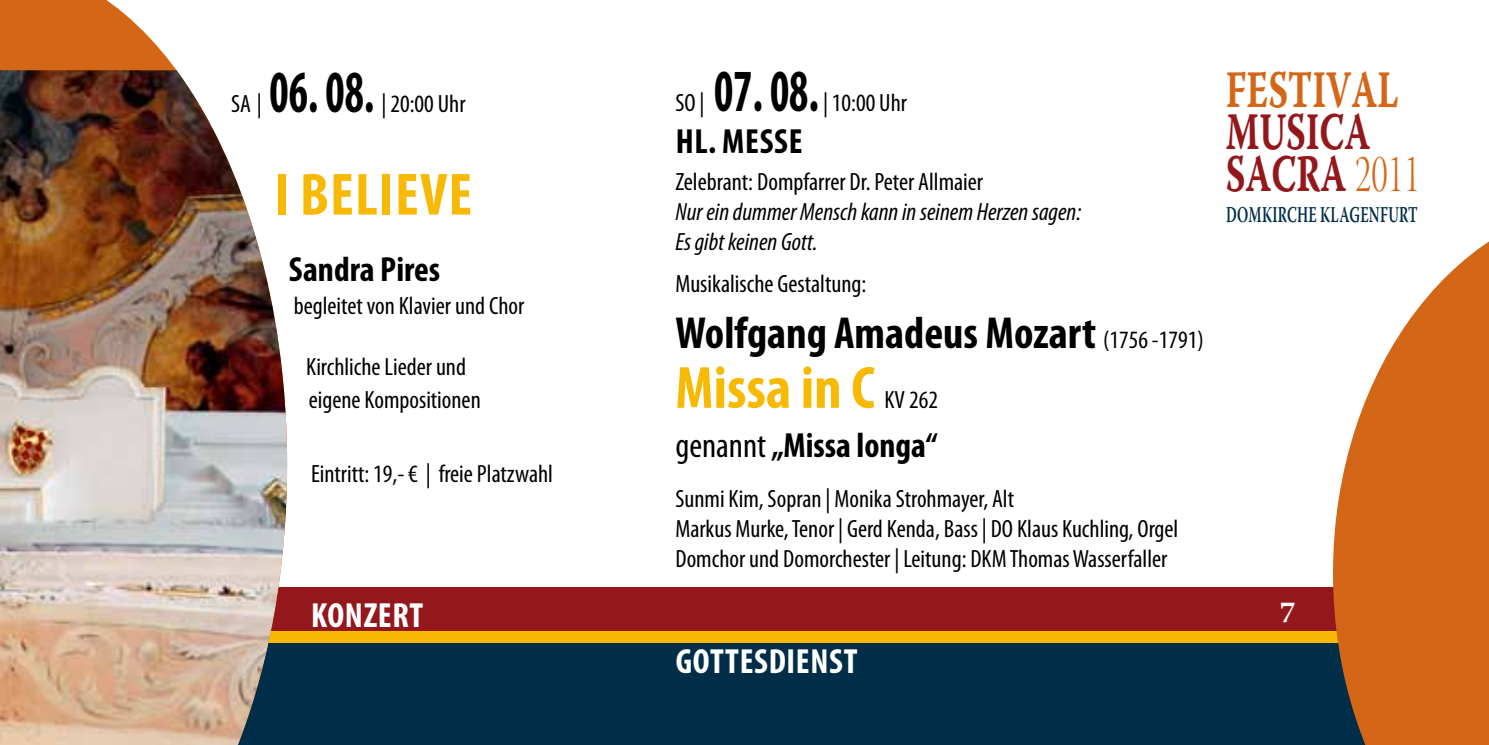
<style>
.page{position:relative;width:1489px;height:745px;background:#fff}
.page>*{position:absolute;margin:0;border:0;box-sizing:border-box;transform-origin:0 0}
.t1{font:700 condensed 60px "Myriad Pro";letter-spacing:.02em;color:#f8b904}
.t2{font:700 condensed 60px "Myriad Pro";color:#000;scale:.75 1}
.t3{font:52.5px/42px "Warnock Pro Bold Capt";color:#94181b;scale:.67 1}
.t4{font:52.5px "Warnock Pro Bold Capt";color:#d46717;scale:.67 1}
.t5{font:700 condensed 45px "Myriad Pro";color:#000}
.t6{font:700 condensed 35px "Myriad Pro";letter-spacing:.01em;color:#000}
.t7{font:700 condensed 35px "Myriad Pro";letter-spacing:.02em;color:#fff}
.t8{font:700 30px "Warnock Pro";color:#fff}
.t9{font:condensed 25px/30px "Myriad Pro";color:#000}
.t10{font:italic condensed 25px/30px "Myriad Pro";color:#000}
.t11{font:600 22.5px "Warnock Pro";letter-spacing:.015em;color:#002e49;scale:.63 1}
.s1{font-weight:400;font-size:25px}
.s2{font-weight:400}
.s3{font-family:"Warnock Pro Light Disp";color:#d46717}
</style>
<div class="page">
<div style="left:0;top:587px;width:1488px;height:157px;background:#94181b"></div>
<div style="left:0;top:636px;width:1488px;height:108px;background:#002e49"></div>
<div style="left:0;top:631px;width:1488px;height:11px;background:#f8b904"></div>
<svg style="left:1332px;top:242px;width:156px;height:502px;fill:#d46717"></svg>
<svg style="left:0;top:0;width:177px;height:70px;fill:#d46717"></svg>
<img style="left:0;top:70px;width:287px;height:674px">
<p class="t9" style="left:231px;top:89px;width:32px">SA |</p>
<h1 class="t2" style="left:269px;top:55px;width:141px">06. 08.</h1>
<p class="t9" style="left:381px;top:89px;width:85px">| 20:00 Uhr</p>
<h1 class="t1" style="left:274px;top:157px;width:199px">I believe</h1>
<h3 class="t6" style="left:289px;top:247px;width:153px">Sandra Pires</h3>
<p class="t9" style="left:294px;top:290px;width:232px">begleitet von Klavier und Chor</p>
<p class="t9" style="left:306px;top:350px;width:176px;line-height:32.5px">Kirchliche Lieder und eigene Kompositionen</p>
<p class="t9" style="left:311px;top:458px;width:243px">Eintritt: 19,- € | freie Platzwahl</p>
<h3 class="t7" style="left:311px;top:593px;width:114px">Konzert</h3>
<p class="t9" style="left:675px;top:87px;width:31px">SO |</p>
<h1 class="t2" style="left:714px;top:53px;width:141px">07. 08.</h1>
<p class="t9" style="left:823px;top:87px;width:85px">| 10:00 Uhr</p>
<h3 class="t6" style="left:675px;top:119px;width:128px">Hl. Messe</h3>
<p class="t9" style="left:675px;top:166px;width:309px">Zelebrant: Dompfarrer Dr. Peter Allmaier</p>
<p class="t10" style="left:675px;top:196px;width:407px">Nur ein dummer Mensch kann in seinem Herzen sagen:<br>Es gibt keinen Gott.</p>
<p class="t9" style="left:675px;top:268px;width:192px">Musikalische Gestaltung:</p>
<h3 class="t5" style="left:675px;top:305px;width:530px">Wolfgang Amadeus Mozart <span class="s1">(1756 -1791)</span></h3>
<h1 class="t1" style="left:675px;top:350px;width:199px">Missa in C</h1>
<p class="t9" style="left:884px;top:384px;width:55px">KV 262</p>
<h3 class="t6" style="left:675px;top:423px;width:264px"><span class="s2">genannt</span> „Missa longa“</h3>
<p class="t9" style="left:675px;top:482px;width:504px">Sunmi Kim, Sopran | Monika Strohmayer, Alt<br>Markus Murke, Tenor | Gerd Kenda, Bass | DO Klaus Kuchling, Orgel<br>Domchor und Domorchester | Leitung: DKM Thomas Wasserfaller</p>
<h3 class="t7" style="left:675px;top:639px;width:183px">Gottesdienst</h3>
<h2 class="t4" style="left:1225px;top:58px;width:259px">FESTIVAL</h2>
<h2 class="t3" style="left:1225px;top:110px;width:291px">MUSICA<br>SACRA <span class="s3">2011</span></h2>
<p class="t11" style="left:1225px;top:201px;width:306px">DOMKIRCHE KLAGENFURT</p>
<p class="t8" style="left:1279px;top:593px;width:18px">7</p>
</div>
